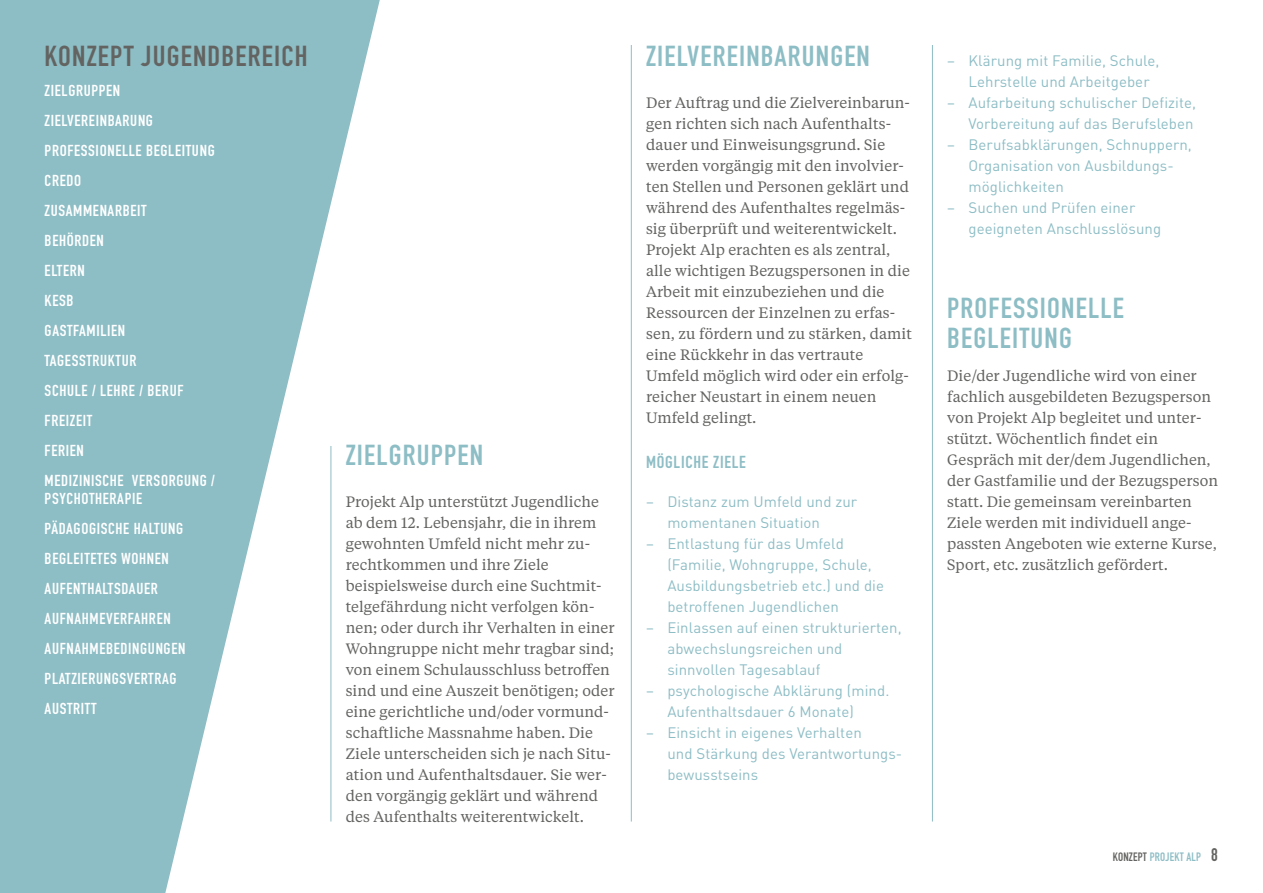
<style>
.page{position:relative;width:1263px;height:893px;background:#fff}
.page>*{position:absolute;margin:0;border:0;box-sizing:border-box;transform-origin:0 0}
.t1{font:700 28.5px/30px "DIN Condensed";letter-spacing:.04em;color:#8dbdc5;scale:1.05 1}
.t2{font:700 28.5px "DIN Condensed";letter-spacing:.04em;color:#636461;scale:1.05 1}
.t3{font:700 17.1px "DIN Condensed";letter-spacing:.04em;color:#8dbdc5;scale:1.05 1}
.t4{font:700 15.6px/30px "DIN Condensed";letter-spacing:.04em;color:#fff;scale:1.05 1}
.t5{font:15px/21px "Tiempos Text";letter-spacing:.005em;color:#636461}
.t6{font:15px/21px "DIN";letter-spacing:.005em;color:#8dbdc5}
.t7{font:700 12px "DIN Condensed";letter-spacing:.02em;color:#8dbdc5}
.s1{color:#636461}
.s2{font-size:18px;color:#636461}
</style>
<div class="page">
<svg style="left:0;top:0;width:380px;height:893px;fill:#8dbdc5"></svg>
<hr style="left:932px;top:45px;width:1px;height:776px;background:#8dbdc5">
<hr style="left:331px;top:446px;width:1px;height:375px;background:#8dbdc5">
<hr style="left:631px;top:45px;width:1px;height:776px;background:#8dbdc5">
<h1 class="t2" style="left:45px;top:37px;width:252px">KONZEPT JUGENDBEREICH</h1>
<p class="t4" style="left:45px;top:75px;width:164px">ZIELGRUPPEN<br>ZIELVEREINBARUNG<br>PROFESSIONELLE BEGLEITUNG<br>CREDO<br>ZUSAMMENARBEIT<br>BEHÖRDEN<br>ELTERN<br>KESB<br>GASTFAMILIEN<br>TAGESSTRUKTUR<br>SCHULE / LEHRE / BERUF<br>FREIZEIT<br>FERIEN<br>MEDIZINISCHE VERSORGUNG /</p>
<p class="t4" style="left:45px;top:483px;width:136px">PSYCHOTHERAPIE<br>PÄDAGOGISCHE HALTUNG<br>BEGLEITETES WOHNEN<br>AUFENTHALTSDAUER<br>AUFNAHMEVERFAHREN<br>AUFNAHMEBEDINGUNGEN<br>PLATZIERUNGSVERTRAG<br>AUSTRITT</p>
<h1 class="t1" style="left:346px;top:440px;width:132px">ZIELGRUPPEN</h1>
<p class="t5" style="left:346px;top:491px;width:270px">Projekt Alp unterstützt Jugendliche ab dem 12. Lebensjahr, die in ihrem gewohnten Umfeld nicht mehr zu&shy;rechtkommen und ihre Ziele beispielsweise durch eine Suchtmit&shy;telgefährdung nicht verfolgen kön&shy;nen; oder durch ihr Verhalten in einer Wohngruppe nicht mehr tragbar sind; von einem Schulausschluss betroffen sind und eine Auszeit benötigen; oder eine gerichtliche und/oder vormund&shy;schaftliche Massnahme haben. Die Ziele unterscheiden sich je nach Situ&shy;ation und Aufenthaltsdauer. Sie wer&shy;den vorgängig geklärt und während des Aufenthalts weiterentwickelt.</p>
<h1 class="t1" style="left:646px;top:41px;width:215px">ZIELVEREINBARUNGEN</h1>
<p class="t5" style="left:646px;top:92px;width:267px">Der Auftrag und die Zielvereinbarun&shy;gen richten sich nach Aufenthalts&shy;dauer und Einweisungsgrund. Sie werden vorgängig mit den involvier&shy;ten Stellen und Personen geklärt und während des Aufenthaltes regelmäs&shy;sig überprüft und weiterentwickelt.<br>Projekt Alp erachten es als zentral, alle wichtigen Bezugspersonen in die Arbeit mit einzubeziehen und die Ressourcen der Einzelnen zu erfas&shy;sen, zu fördern und zu stärken, damit eine Rückkehr in das vertraute Umfeld möglich wird oder ein erfolg&shy;reicher Neustart in einem neuen Umfeld gelingt.</p>
<p class="t3" style="left:646px;top:451px;width:96px">MÖGLICHE ZIELE</p>
<p class="t6" style="left:667px;top:491px;width:191px;text-indent:-21px">– Distanz zum Umfeld und zur momentanen Situation</p>
<p class="t6" style="left:667px;top:533px;width:218px;text-indent:-21px">– Entlastung für das Umfeld (Familie, Wohngruppe, Schule,<br>Ausbildungsbetrieb etc.) und die betroffenen Jugendlichen</p>
<p class="t6" style="left:667px;top:617px;width:236px;text-indent:-21px">– Einlassen auf einen strukturierten, abwechslungsreichen und sinnvollen Tagesablauf</p>
<p class="t6" style="left:667px;top:680px;width:223px;text-indent:-21px">– psychologische Abklärung (mind.<br>Aufenthaltsdauer 6 Monate)</p>
<p class="t6" style="left:667px;top:722px;width:236px;text-indent:-21px">– Einsicht in eigenes Verhalten<br>und Stärkung des Verantwortungs&shy;bewusstseins</p>
<p class="t6" style="left:968px;top:50px;width:192px;text-indent:-21px">– Klärung mit Familie, Schule,<br>Lehrstelle und Arbeitgeber</p>
<p class="t6" style="left:947px;top:92px;width:250px;text-align:right">– Aufarbeitung schulischer Defizite,<br>Vorbereitung auf das Berufsleben</p>
<p class="t6" style="left:968px;top:134px;width:225px;text-indent:-21px">– Berufsabklärungen, Schnuppern,<br>Organisation von Ausbildungs&shy;möglichkeiten</p>
<p class="t6" style="left:968px;top:197px;width:194px;text-indent:-21px">– Suchen und Prüfen einer geeigneten Anschlusslösung</p>
<h1 class="t1" style="left:947px;top:293px;width:170px">PROFESSIONELLE<br>BEGLEITUNG</h1>
<p class="t5" style="left:947px;top:365px;width:272px">Die/der Jugendliche wird von einer fachlich ausgebildeten Bezugsperson von Projekt Alp begleitet und unter&shy;stützt. Wöchentlich findet ein Gespräch mit der/dem Jugendlichen, der Gastfamilie und der Bezugsperson statt. Die gemeinsam vereinbarten Ziele werden mit individuell ange&shy;passten Angeboten wie externe Kurse, Sport, etc. zusätzlich gefördert.</p>
<p class="t7" style="left:1113px;top:848px;width:107px"><span class="s1">KONZEPT</span> PROJEKT ALP <span class="s2">8</span></p>
</div>
